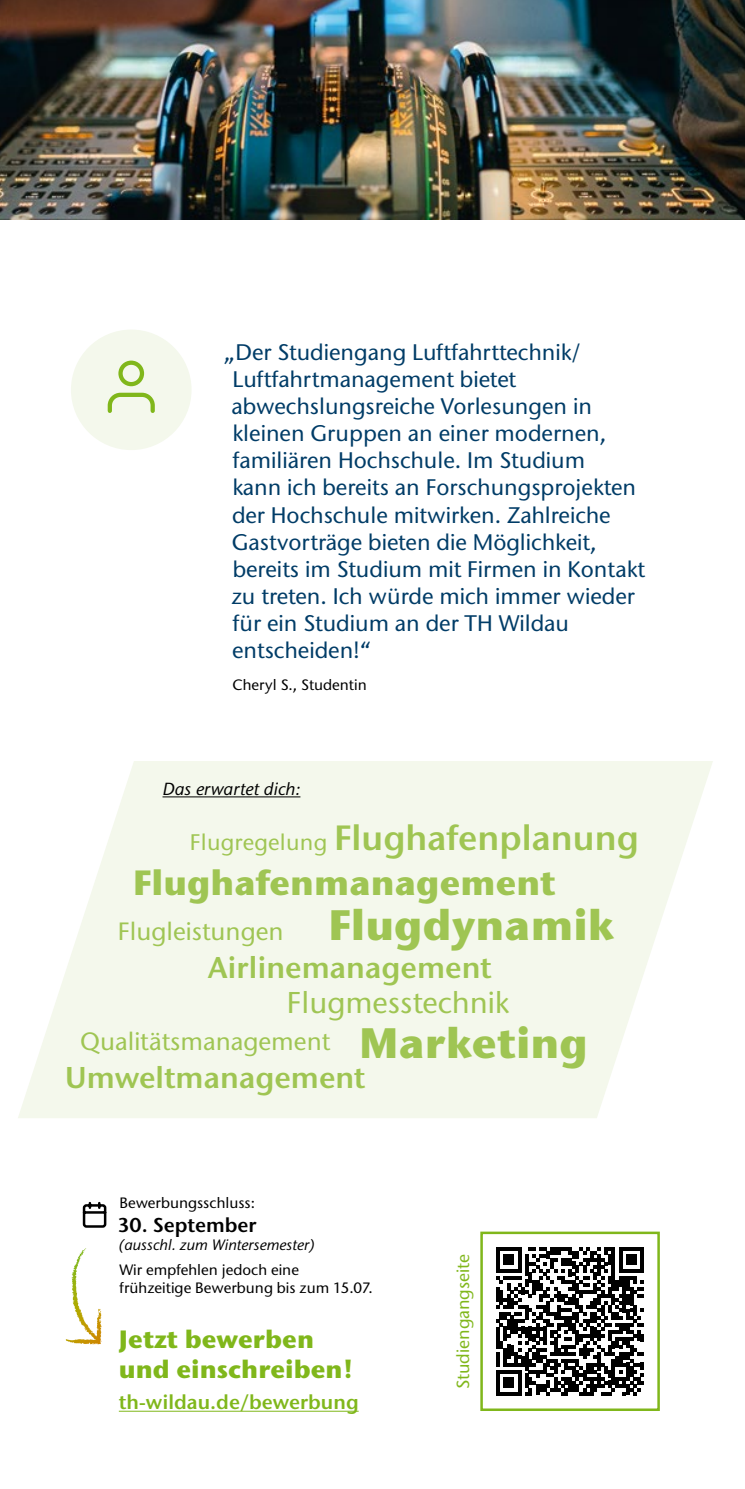
<style>
.page{position:relative;width:745px;height:1489px;background:#fff}
.page>*{position:absolute;margin:0;border:0;box-sizing:border-box;transform-origin:0 0}
.t1{font:700 35px/45px "Stone Sans ITC Pro";color:#9fc553}
.t2{font:600 30px "Stone Sans ITC Pro";color:#9fc553}
.t3{font:500 30px "Stone Sans ITC Pro";color:#9fc553}
.t4{font:500 25px "Stone Sans ITC Pro";color:#9fc553}
.t5{font:700 25px/30px "Stone Sans ITC Pro";color:#80b71b}
.t6{font:500 22.5px/27px "Stone Sans ITC Pro";color:#003c67}
.t7{font:600 20px "Stone Sans ITC Pro";color:#80b71b}
.t8{font:600 20px "Stone Sans ITC Pro";color:#000}
.t9{font:500 17.5px "Stone Sans ITC Pro";color:#80b71b}
.t10{font:italic 500 17.5px "Stone Sans ITC Pro";color:#000}
.t11{font:500 15px/18px "Stone Sans ITC Pro";color:#000}
.t12{font:italic 500 15px "Stone Sans ITC Pro";color:#000}
.s1{font-weight:500;font-size:22.5px}
.s2{font-weight:600}
.s3{font-weight:700;font-size:42.5px}
</style>
<div class="page">
<img style="left:0;top:0;width:744px;height:220px">
<hr style="left:119px;top:1410px;width:239px;height:1px;background:#80b71b">
<svg style="left:496px;top:1247px;width:147px;height:148px"></svg>
<div style="left:480px;top:1231px;width:179px;height:179px;border:2px solid #80b71b"></div>
<svg style="left:84px;top:1325px;width:9px;height:7px"></svg>
<svg style="left:71px;top:1248px;width:16px;height:38px"></svg>
<svg style="left:98px;top:1309px;width:3px;height:6px"></svg>
<svg style="left:82px;top:1201px;width:25px;height:27px"></svg>
<div style="left:71px;top:329px;width:120px;height:121px;background:#f4f8ec;border-radius:50%"></div>
<svg style="left:107px;top:360px;width:48px;height:53px"></svg>
<svg style="left:18px;top:761px;width:694px;height:357px;fill:#f4f8ec"></svg>
<hr style="left:162px;top:796px;width:138px;height:1px;background:#000">
<p class="t6" style="left:231px;top:339px;width:415px;text-indent:-7px">„Der Studiengang Luftfahrttechnik/ Luftfahrtmanagement bietet abwechslungsreiche Vorlesungen in kleinen Gruppen an einer modernen, familiären Hochschule. Im Studium<br>kann ich bereits an Forschungsprojekten der Hochschule mitwirken. Zahlreiche Gastvorträge bieten die Möglichkeit, bereits im Studium mit Firmen in Kontakt zu treten. Ich würde mich immer wieder für ein Studium an der TH Wildau entscheiden!“</p>
<p class="t11" style="left:232px;top:675px;width:136px">Cheryl S., Studentin</p>
<p class="t10" style="left:162px;top:778px;width:139px">Das erwartet dich:</p>
<h1 class="t1" style="left:133px;top:815px;width:507px;text-indent:57px"><span class="s1">Flugregelung</span> <span class="s2">Flughafenplanung<br></span>Flughafenmanagement</h1>
<p class="t4" style="left:118px;top:915px;width:498px">Flugleistungen <span class="s3">Flugdynamik</span></p>
<h2 class="t2" style="left:207px;top:948px;width:285px">Airlinemanagement</h2>
<h2 class="t3" style="left:287px;top:983px;width:224px">Flugmesstechnik</h2>
<p class="t4" style="left:80px;top:1025px;width:509px">Qualitätsmanagement <span class="s3">Marketing</span></p>
<h2 class="t2" style="left:65px;top:1058px;width:301px">Umweltmanagement</h2>
<p class="t11" style="left:119px;top:1193px;width:137px">Bewerbungsschluss:</p>
<p class="t8" style="left:117px;top:1212px;width:141px">30. September</p>
<p class="t12" style="left:118px;top:1235px;width:198px">(ausschl. zum Wintersemester)</p>
<p class="t11" style="left:119px;top:1260px;width:255px">Wir empfehlen jedoch eine frühzeitige Bewerbung bis zum 15.07.</p>
<p class="t5" style="left:119px;top:1324px;width:237px">Jetzt bewerben und einschreiben!</p>
<p class="t7" style="left:119px;top:1389px;width:241px">th-wildau.de/bewerbung</p>
<p class="t9" style="left:452px;top:1388px;width:137px;rotate:-90deg">Studiengangseite</p>
</div>
